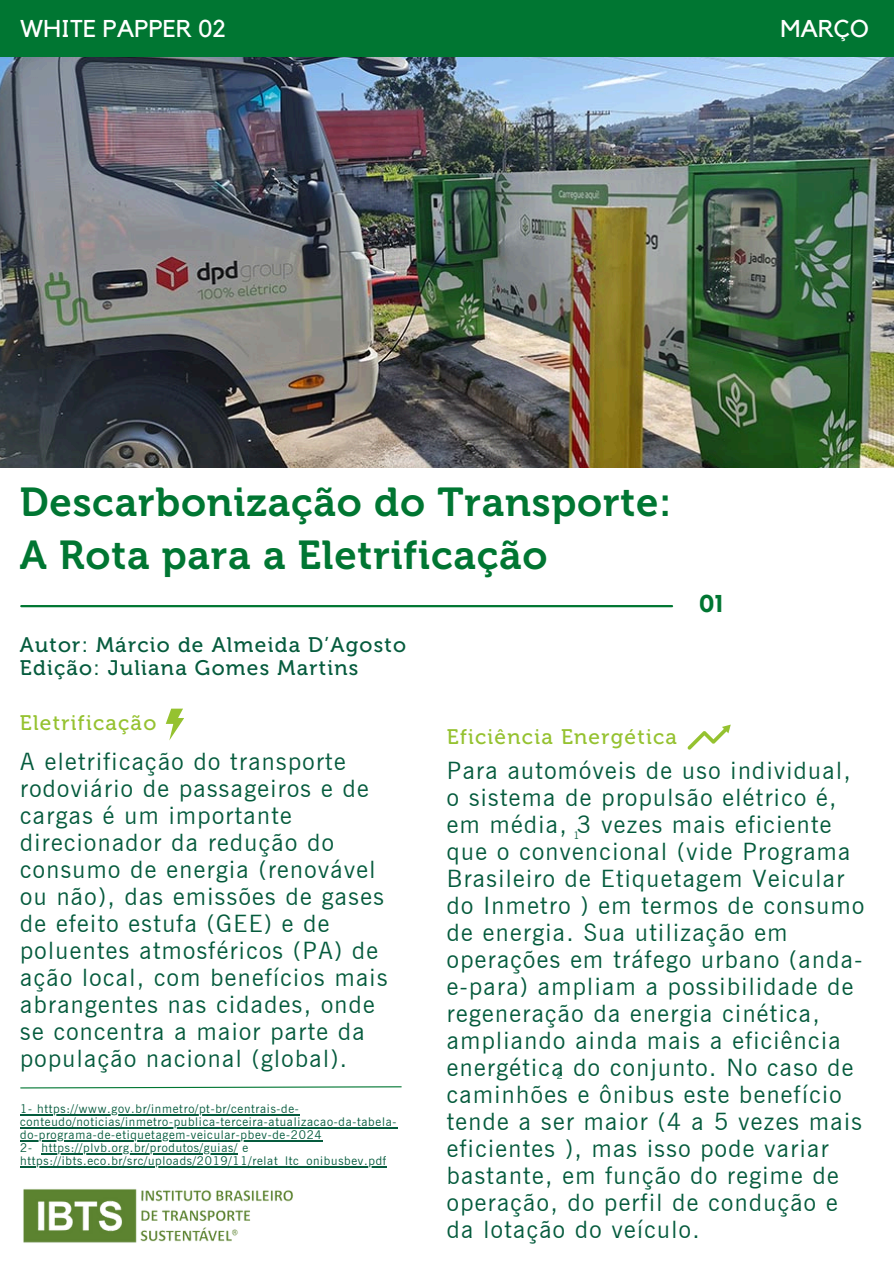
<style>
.page{position:relative;width:894px;height:1264px;background:#fff}
.page>*{position:absolute;margin:0;border:0;box-sizing:border-box;transform-origin:0 0}
.t1{font:40.2px/52.8px "Museo 700";letter-spacing:.02em;color:#007632}
.t2{font:24.3px "Kollektif";color:#fff}
.t3{font:700 24.3px "Kollektif";color:#007632}
.t4{font:24px/27px "News Gothic BT";letter-spacing:.06em;color:#055b3d}
.t5{font:21px/23.7px "Museo 500";letter-spacing:.06em;color:#055b3d}
.t6{font:21px "Museo 500";letter-spacing:.06em;color:#95c230}
.t7{font:12px/13px "News Gothic BT";letter-spacing:.06em;color:#055b3d}
.t8{font:10.2px "News Gothic BT";color:#055b3d}
</style>
<div class="page">
<div style="left:0;top:0;width:893px;height:1263px;background:#007632"></div>
<div style="left:0;top:362px;width:893px;height:901px;background:#fff"></div>
<img style="left:0;top:58px;width:893px;height:409px">
<hr style="left:21px;top:605px;width:651px;height:2px;background:#007632">
<img style="left:23px;top:1189px;width:270px;height:54px">
<svg style="left:20px;top:1086px;width:382px;height:3px"></svg>
<svg style="left:166px;top:708px;width:18px;height:32px"></svg>
<svg style="left:687px;top:724px;width:43px;height:25px"></svg>
<hr style="left:20px;top:1114px;width:279px;height:1px;background:#055b3d">
<hr style="left:20px;top:1127px;width:377px;height:1px;background:#055b3d">
<hr style="left:20px;top:1140px;width:302px;height:1px;background:#055b3d">
<hr style="left:41px;top:1153px;width:197px;height:1px;background:#055b3d">
<hr style="left:20px;top:1166px;width:367px;height:1px;background:#055b3d">
<p class="t2" style="left:20px;top:17px;width:207px">WHITE PAPPER 02</p>
<h1 class="t2" style="left:780px;top:17px;width:90px">MARÇO</h1>
<h4 class="t1" style="left:20px;top:476px;width:653px">Descarbonização do Transporte:<br>A Rota para a Eletrificação</h4>
<p class="t5" style="left:20px;top:632px;width:388px">Autor: Márcio de Almeida D’Agosto<br>Edição: Juliana Gomes Martins</p>
<p class="t6" style="left:20px;top:710px;width:138px">Eletrificação</p>
<h4 class="t6" style="left:446px;top:724px;width:232px">Eficiência Energética</h4>
<p class="t3" style="left:699px;top:592px;width:26px">01</p>
<h2 class="t4" style="left:20px;top:748px;width:368px">A eletrificação do transporte rodoviário de passageiros e de cargas é um importante direcionador da redução do consumo de energia (renovável ou não), das emissões de gases de efeito estufa (GEE) e de poluentes atmosféricos (PA) de ação local, com benefícios mais abrangentes nas cidades, onde se concentra a maior parte da população nacional (global).</h2>
<h3 class="t7" style="left:20px;top:1102px;width:280px">1- https://www.gov.br/inmetro/pt-br/centrais-de-</h3>
<h3 class="t7" style="left:20px;top:1115px;width:377px">conteudo/noticias/inmetro-publica-terceira-atualizacao-da-tabela-</h3>
<p class="t7" style="left:20px;top:1128px;width:303px">do-programa-de-etiquetagem-veicular-pbev-de-2024<br>2-</p>
<p class="t7" style="left:41px;top:1141px;width:208px">https://plvb.org.br/produtos/guias/ e</p>
<p class="t7" style="left:20px;top:1154px;width:367px">https://ibts.eco.br/src/uploads/2019/11/relat_ltc_onibusbev.pdf</p>
<p class="t4" style="left:446px;top:756px;width:418px">Para automóveis de uso individual, o sistema de propulsão elétrico é, em média, 3 vezes mais eficiente que o convencional (vide Programa Brasileiro de Etiquetagem Veicular do Inmetro ) em termos de consumo de energia. Sua utilização em operações em tráfego urbano (anda&shy;e-para) ampliam a possibilidade de regeneração da energia cinética, ampliando ainda mais a eficiência energética do conjunto. No caso de caminhões e ônibus este benefício tende a ser maior (4 a 5 vezes mais eficientes ), mas isso pode variar bastante, em função do regime de operação, do perfil de condução e da lotação do veículo.</p>
<h4 class="t8" style="left:573px;top:828px;width:8px">1</h4>
<p class="t8" style="left:556px;top:1069px;width:8px">2</p>
</div>
